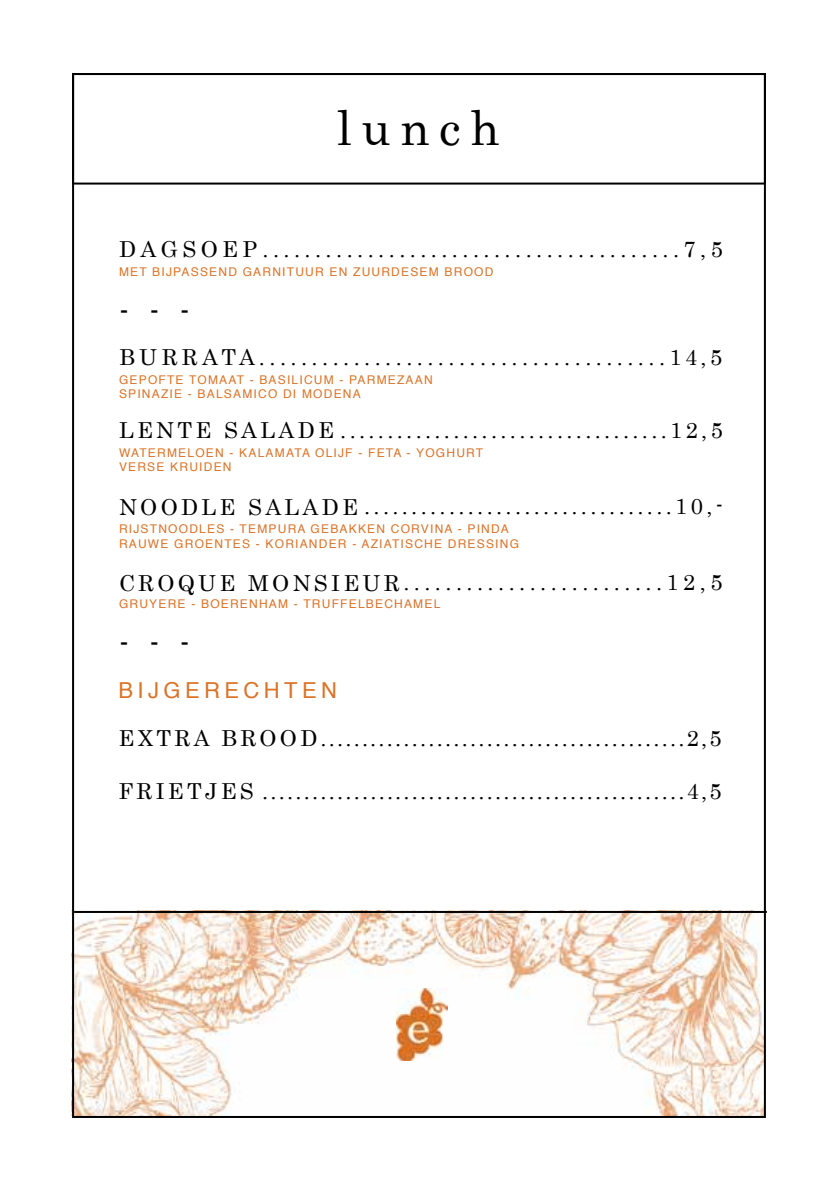
<style>
.page{position:relative;width:840px;height:1191px;background:#fff}
.page>*{position:absolute;margin:0;border:0;box-sizing:border-box;transform-origin:0 0}
.t1{font:48px "Century";letter-spacing:.2em;color:#000}
.t2{font:30px "Century";color:#000}
.t3{font:22px "Century";letter-spacing:.15em;color:#000}
.t4{font:22px "Century";letter-spacing:.2em;color:#000}
.t5{font:22px "Helvetica";letter-spacing:.2em;color:#da7328}
.t6{font:12px/14.4px "Helvetica";letter-spacing:.1em;color:#da7328}
.t7{font:12px "Helvetica";letter-spacing:.1em;color:#dd7126}
</style>
<div class="page">
<img style="left:71px;top:911px;width:691px;height:205px">
<div style="left:72px;top:73px;width:693px;height:111px;border:2px solid #000"></div>
<hr style="left:74px;top:911px;width:692px;height:2px;background:#000">
<img style="left:396px;top:988px;width:51px;height:72px">
<h1 class="t1" style="left:336px;top:87px;width:164px">lunch</h1>
<p class="t4" style="left:119px;top:231px;width:605px">DAGSOEP........................................7,5</p>
<p class="t6" style="left:119px;top:265px;width:375px">MET BIJPASSEND GARNITUUR EN ZUURDESEM BROOD</p>
<h2 class="t2" style="left:119px;top:287px;width:72px">- - -</h2>
<p class="t4" style="left:119px;top:338px;width:604px">BURRATA.......................................14,5</p>
<p class="t6" style="left:119px;top:372px;width:315px">GEPOFTE TOMAAT - BASILICUM - PARMEZAAN<br>SPINAZIE - BALSAMICO DI MODENA</p>
<p class="t3" style="left:119px;top:411px;width:605px">LENTE SALADE...................................12,5</p>
<p class="t6" style="left:119px;top:446px;width:365px">WATERMELOEN - KALAMATA OLIJF - FETA - YOGHURT<br>VERSE KRUIDEN</p>
<p class="t3" style="left:119px;top:488px;width:605px">NOODLE SALADE.................................10,-</p>
<p class="t6" style="left:119px;top:522px;width:401px">RIJSTNOODLES - TEMPURA GEBAKKEN CORVINA - PINDA<br>RAUWE GROENTES - KORIANDER - AZIATISCHE DRESSING</p>
<p class="t3" style="left:119px;top:564px;width:604px">CROQUE MONSIEUR.........................12,5</p>
<p class="t7" style="left:119px;top:595px;width:323px">GRUYERE - BOERENHAM - TRUFFELBECHAMEL</p>
<h2 class="t2" style="left:119px;top:619px;width:72px">- - -</h2>
<p class="t5" style="left:118px;top:673px;width:220px">BIJGERECHTEN</p>
<p class="t3" style="left:118px;top:719px;width:604px">EXTRA BROOD............................................2,5</p>
<p class="t3" style="left:118px;top:772px;width:604px">FRIETJES ...................................................4,5</p>
</div>
